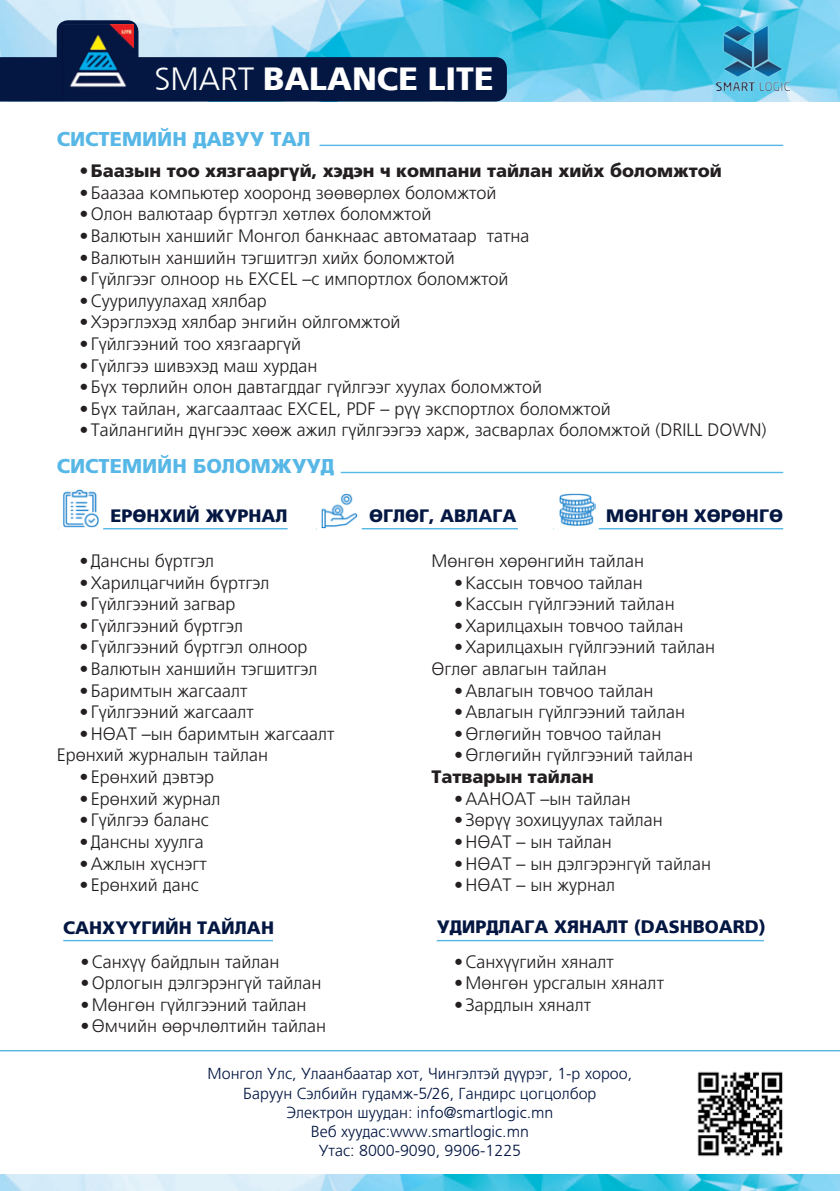
<style>
.page{position:relative;width:840px;height:1191px;background:#fff}
.page>*{position:absolute;margin:0;border:0;box-sizing:border-box;transform-origin:0 0}
.t1{font:700 32px "Mon Fnt 12";color:#fff}
.t2{font:700 20px "Mon Fnt 12";color:#57b7e6}
.t3{font:18px "Mon Fnt 12";color:#231f20}
.t4{font:700 18px "Mon Fnt 12";color:#041742}
.t5{font:700 18px "Mon Fnt 12";color:#231f20}
.t6{font:16px "Mon Fnt 12";color:#041742}
.s1{font-weight:400}
</style>
<div class="page">
<img style="left:0;top:0;width:839px;height:101px">
<hr style="left:340px;top:472px;width:442px;height:1px;background:#57b7e6">
<hr style="left:319px;top:145px;width:463px;height:1px;background:#57b7e6">
<div style="left:0;top:57px;width:506px;height:44px;background:#041742"></div>
<div style="left:57px;top:20px;width:81px;height:70px;background:#041742;border-radius:11px"></div>
<img style="left:62px;top:24px;width:72px;height:71px">
<hr style="left:436px;top:940px;width:327px;height:1px;background:#57b7e6">
<hr style="left:63px;top:940px;width:210px;height:1px;background:#57b7e6">
<hr style="left:0;top:1050px;width:839px;height:1px;background:#57b7e6">
<img style="left:697px;top:1071px;width:86px;height:86px">
<hr style="left:58px;top:528px;width:229px;height:1px;background:#57b7e6">
<div style="left:58px;top:486px;width:45px;height:47px;background:#fff;border-radius:6px"></div>
<img style="left:63px;top:489px;width:36px;height:39px">
<hr style="left:553px;top:528px;width:229px;height:1px;background:#57b7e6">
<div style="left:553px;top:486px;width:45px;height:47px;background:#fff;border-radius:6px"></div>
<img style="left:559px;top:493px;width:35px;height:33px">
<hr style="left:316px;top:528px;width:201px;height:1px;background:#57b7e6">
<div style="left:316px;top:486px;width:45px;height:47px;background:#fff;border-radius:6px"></div>
<img style="left:321px;top:493px;width:37px;height:36px">
<img style="left:0;top:1174px;width:839px;height:17px">
<img style="left:716px;top:25px;width:72px;height:66px">
<p class="t1" style="left:154px;top:61px;width:340px"><span class="s1">SMART</span> BALANCE LITE</p>
<p class="t2" style="left:57px;top:128px;width:255px">СИСТЕМИЙН ДАВУУ ТАЛ</p>
<p class="t5" style="left:79px;top:161px;width:643px">•Баазын тоо хязгааргүй, хэдэн ч компани тайлан хийх боломжтой</p>
<p class="t3" style="left:79px;top:184px;width:418px">• Баазаа компьютер хооронд зөөвөрлөх боломжтой</p>
<p class="t3" style="left:79px;top:205px;width:353px">• Олон валютаар бүртгэл хөтлөх боломжтой</p>
<p class="t3" style="left:79px;top:227px;width:451px">• Валютын ханшийг Монгол банкнаас автоматаар татна</p>
<p class="t3" style="left:79px;top:248px;width:376px">• Валютын ханшийн тэгшитгэл хийх боломжтой</p>
<p class="t3" style="left:79px;top:270px;width:430px">• Гүйлгээг олноор нь EXCEL –с импортлох боломжтой</p>
<p class="t3" style="left:79px;top:292px;width:189px">• Суурилуулахад хялбар</p>
<p class="t3" style="left:79px;top:313px;width:322px">• Хэрэглэхэд хялбар энгийн ойлгомжтой</p>
<p class="t3" style="left:79px;top:335px;width:223px">• Гүйлгээний тоо хязгааргүй</p>
<p class="t3" style="left:79px;top:356px;width:239px">• Гүйлгээ шивэхэд маш хурдан</p>
<p class="t3" style="left:79px;top:378px;width:464px">• Бүх төрлийн олон давтагддаг гүйлгээг хуулах боломжтой</p>
<p class="t3" style="left:79px;top:400px;width:532px">• Бүх тайлан, жагсаалтаас EXCEL, PDF – рүү экспортлох боломжтой</p>
<p class="t3" style="left:79px;top:421px;width:688px">• Тайлангийн дүнгээс хөөж ажил гүйлгээгээ харж, засварлах боломжтой (DRILL DOWN)</p>
<p class="t2" style="left:57px;top:455px;width:279px">СИСТЕМИЙН БОЛОМЖУУД</p>
<p class="t4" style="left:110px;top:505px;width:178px">ЕРӨНХИЙ ЖУРНАЛ</p>
<p class="t4" style="left:369px;top:505px;width:149px">ӨГЛӨГ, АВЛАГА</p>
<p class="t4" style="left:606px;top:505px;width:178px">МӨНГӨН ХӨРӨНГӨ</p>
<p class="t3" style="left:79px;top:552px;width:136px">• Дансны бүртгэл</p>
<p class="t3" style="left:79px;top:573px;width:191px">• Харилцагчийн бүртгэл</p>
<p class="t3" style="left:79px;top:595px;width:158px">• Гүйлгээний загвар</p>
<p class="t3" style="left:79px;top:616px;width:165px">• Гүйлгээний бүртгэл</p>
<p class="t3" style="left:79px;top:638px;width:229px">• Гүйлгээний бүртгэл олноор</p>
<p class="t3" style="left:79px;top:660px;width:239px">• Валютын ханшийн тэгшитгэл</p>
<p class="t3" style="left:79px;top:681px;width:169px">• Баримтын жагсаалт</p>
<p class="t3" style="left:79px;top:703px;width:176px">• Гүйлгээний жагсаалт</p>
<p class="t3" style="left:79px;top:724px;width:256px">• НӨАТ –ын баримтын жагсаалт</p>
<p class="t3" style="left:57px;top:746px;width:213px">Ерөнхий журналын тайлан</p>
<p class="t3" style="left:79px;top:768px;width:136px">• Ерөнхий дэвтэр</p>
<p class="t3" style="left:79px;top:789px;width:143px">• Ерөнхий журнал</p>
<p class="t3" style="left:79px;top:811px;width:131px">• Гүйлгээ баланс</p>
<p class="t3" style="left:79px;top:832px;width:126px">• Дансны хуулга</p>
<p class="t3" style="left:79px;top:854px;width:129px">• Ажлын хүснэгт</p>
<p class="t3" style="left:79px;top:876px;width:121px">• Ерөнхий данс</p>
<p class="t4" style="left:63px;top:917px;width:212px">САНХҮҮГИЙН ТАЙЛАН</p>
<p class="t4" style="left:436px;top:917px;width:330px">УДИРДЛАГА ХЯНАЛТ (DASHBOARD)</p>
<p class="t3" style="left:431px;top:552px;width:214px">Мөнгөн хөрөнгийн тайлан</p>
<p class="t3" style="left:454px;top:573px;width:190px">• Кассын товчоо тайлан</p>
<p class="t3" style="left:454px;top:595px;width:222px">• Кассын гүйлгээний тайлан</p>
<p class="t3" style="left:454px;top:616px;width:231px">• Харилцахын товчоо тайлан</p>
<p class="t3" style="left:454px;top:638px;width:262px">• Харилцахын гүйлгээний тайлан</p>
<p class="t3" style="left:431px;top:660px;width:177px">Өглөг авлагын тайлан</p>
<p class="t3" style="left:454px;top:681px;width:201px">• Авлагын товчоо тайлан</p>
<p class="t3" style="left:454px;top:703px;width:232px">• Авлагын гүйлгээний тайлан</p>
<p class="t3" style="left:454px;top:724px;width:209px">• Өглөгийн товчоо тайлан</p>
<p class="t3" style="left:454px;top:746px;width:240px">• Өглөгийн гүйлгээний тайлан</p>
<p class="t5" style="left:431px;top:766px;width:164px">Татварын тайлан</p>
<p class="t3" style="left:454px;top:789px;width:178px">• ААНОАТ –ын тайлан</p>
<p class="t3" style="left:454px;top:811px;width:210px">• Зөрүү зохицуулах тайлан</p>
<p class="t3" style="left:454px;top:832px;width:159px">• НӨАТ – ын тайлан</p>
<p class="t3" style="left:454px;top:854px;width:258px">• НӨАТ – ын дэлгэрэнгүй тайлан</p>
<p class="t3" style="left:454px;top:876px;width:163px">• НӨАТ – ын журнал</p>
<p class="t3" style="left:80px;top:952px;width:200px">• Санхүү байдлын тайлан</p>
<p class="t3" style="left:80px;top:974px;width:242px">• Орлогын дэлгэрэнгүй тайлан</p>
<p class="t3" style="left:80px;top:995px;width:227px">• Мөнгөн гүйлгээний тайлан</p>
<p class="t3" style="left:80px;top:1017px;width:247px">• Өмчийн өөрчлөлтийн тайлан</p>
<p class="t3" style="left:454px;top:952px;width:161px">• Санхүүгийн хяналт</p>
<p class="t3" style="left:454px;top:974px;width:211px">• Мөнгөн урсгалын хяналт</p>
<p class="t3" style="left:454px;top:995px;width:139px">• Зардлын хяналт</p>
<p class="t6" style="left:207px;top:1066px;width:426px">Монгол Улс, Улаанбаатар хот, Чингэлтэй дүүрэг, 1-р хороо,</p>
<p class="t6" style="left:243px;top:1085px;width:354px">Баруун Сэлбийн гудамж-5/26, Гандирс цогцолбор</p>
<p class="t6" style="left:286px;top:1104px;width:268px">Электрон шуудан: info@smartlogic.mn</p>
<p class="t6" style="left:311px;top:1123px;width:219px">Веб хуудас:www.smartlogic.mn</p>
<p class="t6" style="left:318px;top:1142px;width:204px">Утас: 8000-9090, 9906-1225</p>
</div>
